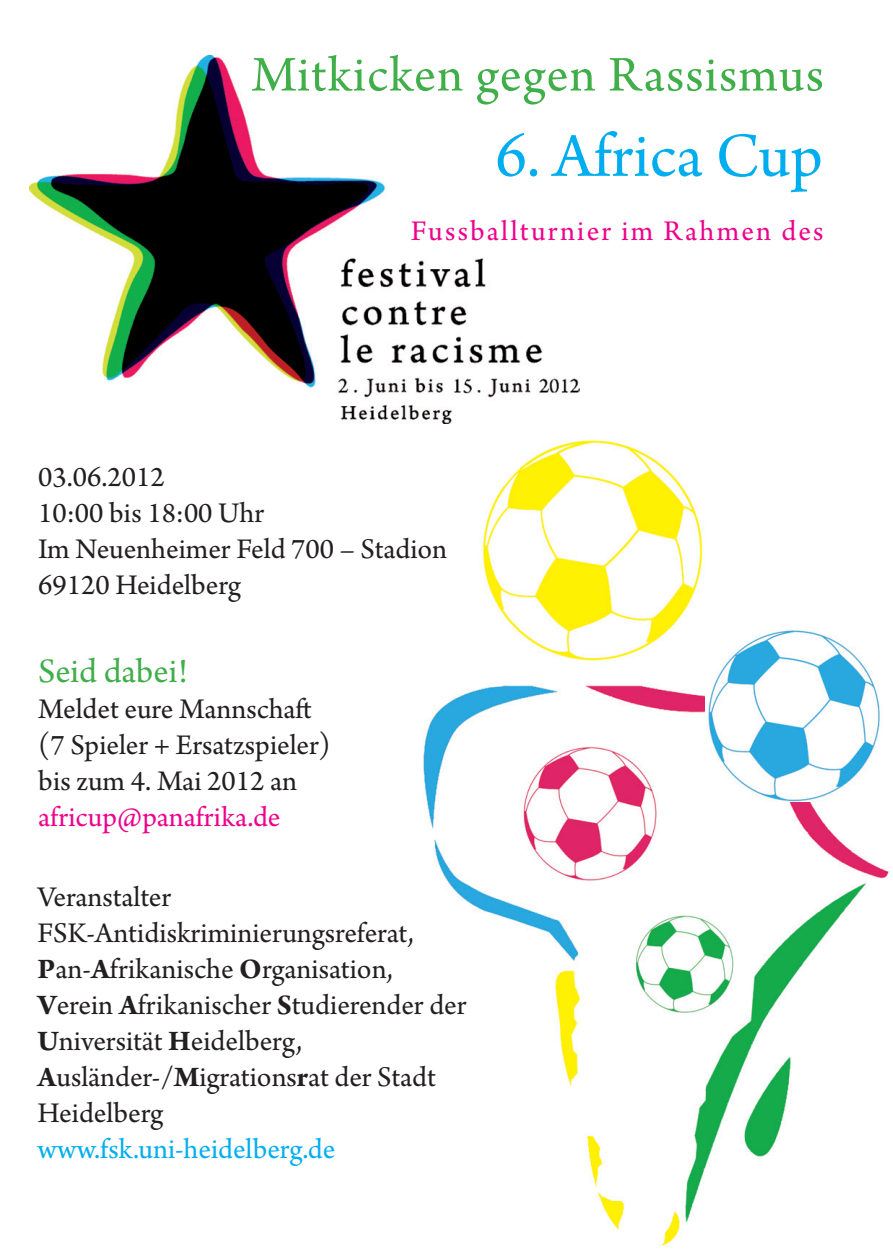
<style>
.page{position:relative;width:893px;height:1259px;background:#fff}
.page>*{position:absolute;margin:0;border:0;box-sizing:border-box;transform-origin:0 0}
.t1{font:66px "Arno Pro";letter-spacing:.005em;color:#00aeef}
.t2{font:52.5px "Arno Pro";letter-spacing:.025em;color:#40ae49}
.t3{font:36px "Arno Pro";color:#40ae49}
.t4{font:30px/36px "Arno Pro";color:#231f20}
.t5{font:30px "Arno Pro";letter-spacing:.07em;color:#ed028c}
.t6{font:30px "Arno Pro";color:#00aeef}
.t7{font:30px "Arno Pro";letter-spacing:.005em;color:#ed028c}
.s1{font-weight:700}
</style>
<div class="page">
<img style="left:423px;top:685px;width:466px;height:561px">
<img style="left:30px;top:55px;width:550px;height:369px">
<img style="left:635px;top:916px;width:99px;height:96px">
<img style="left:706px;top:630px;width:176px;height:171px">
<img style="left:522px;top:747px;width:136px;height:133px">
<img style="left:483px;top:440px;width:220px;height:220px">
<p class="t2" style="left:252px;top:45px;width:574px">Mitkicken gegen Rassismus</p>
<p class="t1" style="left:495px;top:118px;width:329px">6. Africa Cup</p>
<p class="t5" style="left:411px;top:214px;width:414px">Fussballturnier im Rahmen des</p>
<p class="t4" style="left:38px;top:460px;width:128px">03.06.2012</p>
<p class="t4" style="left:38px;top:496px;width:227px">10:00 bis 18:00 Uhr</p>
<p class="t4" style="left:38px;top:532px;width:410px">Im Neuenheimer Feld 700 – Stadion</p>
<p class="t4" style="left:38px;top:568px;width:204px">69120 Heidelberg</p>
<p class="t3" style="left:38px;top:650px;width:151px">Seid dabei!</p>
<p class="t4" style="left:38px;top:692px;width:275px">Meldet eure Mannschaft</p>
<p class="t4" style="left:38px;top:728px;width:294px">(7 Spieler + Ersatzspieler) bis zum 4. Mai 2012 an</p>
<p class="t7" style="left:38px;top:799px;width:244px">africup@panafrika.de</p>
<p class="t4" style="left:38px;top:880px;width:135px">Veranstalter</p>
<p class="t4" style="left:38px;top:916px;width:378px">FSK-Antidiskriminierungsreferat,</p>
<p class="t4" style="left:38px;top:952px;width:357px"><span class="s1">P</span>an-<span class="s1">A</span>frikanische <span class="s1">O</span>rganisation,</p>
<p class="t4" style="left:38px;top:988px;width:430px"><span class="s1">V</span>erein <span class="s1">A</span>frikanischer <span class="s1">S</span>tudierender der<br><span class="s1">U</span>niversität <span class="s1">H</span>eidelberg,</p>
<p class="t4" style="left:38px;top:1060px;width:400px"><span class="s1">A</span>usländer-/<span class="s1">M</span>igrations<span class="s1">r</span>at der Stadt<br>Heidelberg</p>
<p class="t6" style="left:38px;top:1131px;width:299px">www.fsk.uni-heidelberg.de</p>
</div>
